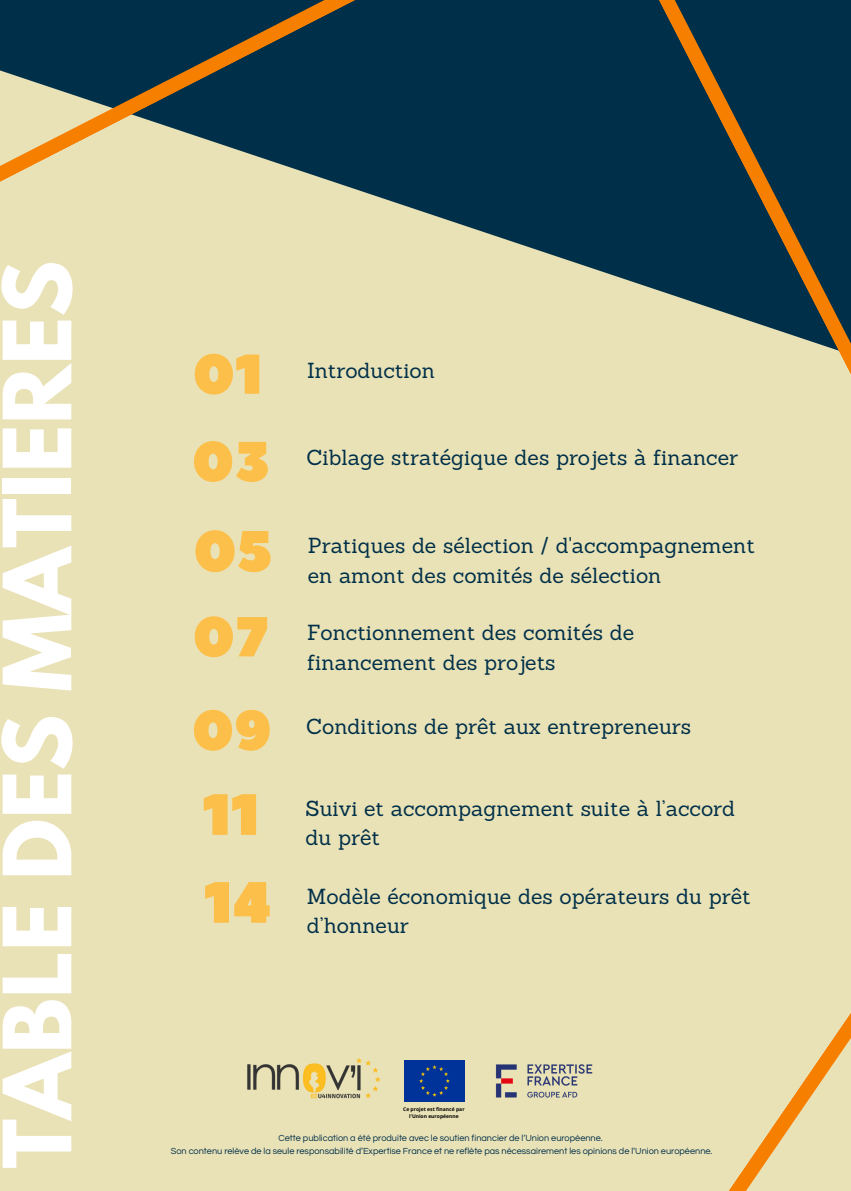
<style>
.page{position:relative;width:851px;height:1191px;background:#fff}
.page>*{position:absolute;margin:0;border:0;box-sizing:border-box;transform-origin:0 0}
.t1{font:700 83.2px "League Spartan";color:#fff}
.t2{font:58.2px "Peace Sans";color:#fcbf49}
.t3{font:57.6px "Peace Sans";color:#fcbf49}
.t4{font:56.2px "Peace Sans";color:#fcbf49}
.t5{font:21.2px/29.6px "Sanchez";color:#003049}
.t6{font:9.2px/12.2px "Questrial";color:#003049;text-align:center}
.t7{font:700 5px/6.6px "Open Sans";color:#000;text-align:center}
</style>
<div class="page">
<div style="left:0;top:0;width:850px;height:1190px;background:#eae2b7"></div>
<svg style="left:389px;top:0;width:259px;height:287px;background:#234a59"></svg>
<svg style="left:648px;top:0;width:202px;height:372px;background:#324e52"></svg>
<svg style="left:0;top:0;width:389px;height:201px;fill:#003049"></svg>
<img style="left:247px;top:1058px;width:134px;height:41px">
<div style="left:404px;top:1061px;width:60px;height:40px;background:#039"></div>
<img style="left:495px;top:1064px;width:98px;height:34px">
<svg style="left:729px;top:1014px;width:121px;height:176px"></svg>
<h1 class="t1" style="left:-4px;top:1169px;width:909px;rotate:-90deg">TABLE DES MATIÈRES</h1>
<h3 class="t4" style="left:192px;top:337px;width:72px">01</h3>
<p class="t5" style="left:307px;top:355px;width:129px">Introduction</p>
<h3 class="t4" style="left:192px;top:424px;width:80px">03</h3>
<p class="t5" style="left:306px;top:443px;width:433px">Ciblage stratégique des projets à financer</p>
<h3 class="t3" style="left:193px;top:513px;width:81px">05</h3>
<p class="t5" style="left:307px;top:531px;width:448px">Pratiques de sélection / d'accompagnement en amont des comités de sélection</p>
<h3 class="t4" style="left:192px;top:600px;width:77px">07</h3>
<p class="t5" style="left:307px;top:618px;width:328px">Fonctionnement des comités de financement des projets</p>
<h3 class="t4" style="left:191px;top:693px;width:82px">09</h3>
<p class="t5" style="left:306px;top:711px;width:386px">Conditions de prêt aux entrepreneurs</p>
<h2 class="t2" style="left:202px;top:776px;width:58px">11</h2>
<p class="t5" style="left:305px;top:793px;width:431px">Suivi et accompagnement suite à l’accord du prêt</p>
<h2 class="t2" style="left:204px;top:864px;width:68px">14</h2>
<p class="t5" style="left:307px;top:881px;width:445px">Modèle économique des opérateurs du prêt d’honneur</p>
<p class="t7" style="left:403px;top:1106px;width:63px">Ce projet est financé par l'Union européenne</p>
<p class="t6" style="left:171px;top:1132px;width:543px">Cette publication a été produite avec le soutien financier de l’Union européenne.<br>Son contenu relève de la seule responsabilité d’Expertise France et ne reflète pas nécessairement les opinions de l’Union européenne.</p>
</div>
